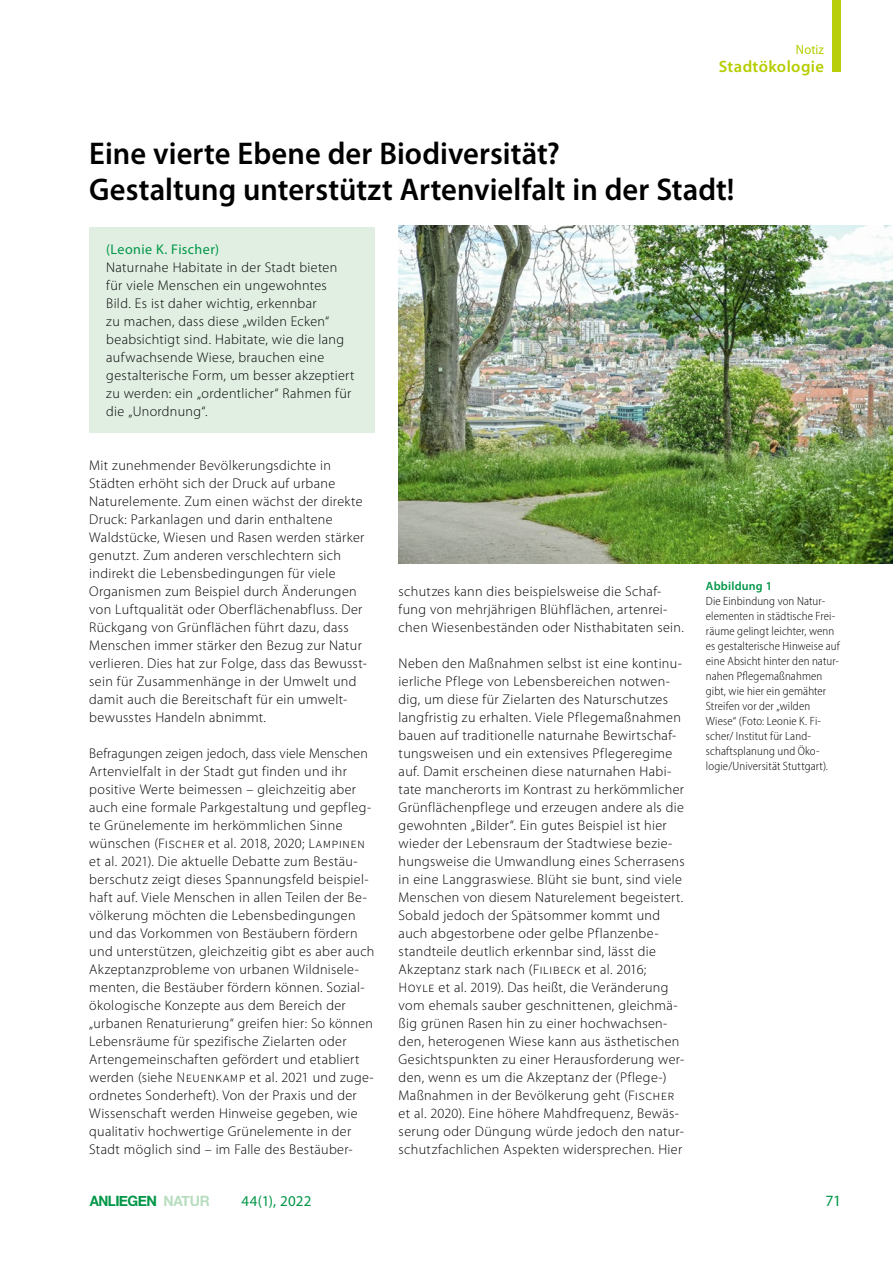
<style>
.page{position:relative;width:893px;height:1263px;background:#fff}
.page>*{position:absolute;margin:0;border:0;box-sizing:border-box;transform-origin:0 0}
.H__Haupttitel{font:600 31.5px/36px "Myriad Pro";color:#000}
.t1{font:600 16.5px "Myriad Pro";letter-spacing:.025em;color:#b6cd00}
.t2{font:15.75px "Myriad Pro";color:#009646}
.t3{font:15px "Myriad Pro";letter-spacing:.015em;color:#009646}
.t4{font:700 14.25px "Helvetica Neue";letter-spacing:-.035em;color:#009647;scale:.94 1}
.P__Fließtext_2Sp{font:300 14.1px/18px "Myriad Pro";letter-spacing:.02em;color:#000}
.Notiz_Autoren{font:14.1px "Myriad Pro";letter-spacing:.03em;color:#009647}
.t5{font:13.5px "Myriad Pro";letter-spacing:.005em;color:#b6cd00;scale:.93 1}
.Bildlegende_linksbün{font:300 semi-condensed 12px/15px "Myriad Pro";letter-spacing:.01em;color:#000}
.Bildlegende_Headline{font:600 12px "Myriad Pro";letter-spacing:.015em;color:#009646}
.s1{font-family:"Source Sans Pro"}
.s2{color:rgb(111 188 125/.5)}
</style>
<div class="page">
<img style="left:399px;top:225px;width:494px;height:338px">
<div style="left:89px;top:227px;width:286px;height:206px;background:#e1efe3"></div>
<div style="left:833px;top:0;width:8px;height:72px;background:#b8ce08"></div>
<p class="t5" style="left:796px;top:41px;width:32px">Notiz</p>
<p class="t1" style="left:719px;top:56px;width:107px">Stadtökologie</p>
<p class="H__Haupttitel" style="left:89px;top:134px;width:647px">Eine vierte Ebene der Biodiversität?<br>Gestaltung unterstützt Artenvielfalt in der Stadt!</p>
<p class="Notiz_Autoren" style="left:106px;top:240px;width:114px">(Leonie K. Fischer)</p>
<p class="P__Fließtext_2Sp" style="left:106px;top:258px;width:250px">Naturnahe Habitate in der Stadt bieten für viele Menschen ein ungewohntes Bild. Es ist daher wichtig, erkennbar<br>zu machen, dass diese „wilden Ecken“ beabsichtigt sind. Habitate, wie die lang aufwachsende Wiese, brauchen eine gestalterische Form, um besser akzeptiert zu werden: ein „ordentlicher“ Rahmen für die „Unordnung“.</p>
<p class="P__Fließtext_2Sp" style="left:89px;top:456px;width:279px">Mit zunehmender Bevölkerungsdichte in Städten erhöht sich der Druck auf urbane Naturelemente. Zum einen wächst der direkte Druck: Parkanlagen und darin enthaltene Waldstücke, Wiesen und Rasen werden stärker genutzt. Zum anderen verschlechtern sich indirekt die Lebensbedingungen für viele Organismen zum Beispiel durch Änderungen von Luftqualität oder Oberflächenabfluss. Der Rückgang von Grünflächen führt dazu, dass Menschen immer stärker den Bezug zur Natur verlieren. Dies hat zur Folge, dass das Bewusst&shy;sein für Zusammenhänge in der Umwelt und damit auch die Bereitschaft für ein umwelt&shy;bewusstes Handeln abnimmt.</p>
<p class="P__Fließtext_2Sp" style="left:89px;top:744px;width:287px">Befragungen zeigen jedoch, dass viele Menschen Artenvielfalt in der Stadt gut finden und ihr positive Werte beimessen – gleichzeitig aber auch eine formale Parkgestaltung und gepfleg&shy;te Grünelemente im herkömmlichen Sinne wünschen (<span class="s1">Fischer</span> et al. 2018, 2020; <span class="s1">Lampinen </span>et al. 2021). Die aktuelle Debatte zum Bestäu&shy;berschutz zeigt dieses Spannungsfeld beispiel&shy;haft auf. Viele Menschen in allen Teilen der Be&shy;völkerung möchten die Lebensbedingungen und das Vorkommen von Bestäubern fördern und unterstützen, gleichzeitig gibt es aber auch Akzeptanzprobleme von urbanen Wildnisele&shy;menten, die Bestäuber fördern können. Sozial&shy;ökologische Konzepte aus dem Bereich der „urbanen Renaturierung“ greifen hier: So können Lebensräume für spezifische Zielarten oder Artengemeinschaften gefördert und etabliert werden (siehe <span class="s1">Neuenkamp</span> et al. 2021 und zuge&shy;ordnetes Sonderheft). Von der Praxis und der Wissenschaft werden Hinweise gegeben, wie qualitativ hochwertige Grünelemente in der Stadt möglich sind – im Falle des Bestäuber-</p>
<p class="P__Fließtext_2Sp" style="left:399px;top:582px;width:287px">schutzes kann dies beispielsweise die Schaf&shy;fung von mehrjährigen Blühflächen, artenrei&shy;chen Wiesenbeständen oder Nisthabitaten sein.</p>
<p class="P__Fließtext_2Sp" style="left:399px;top:654px;width:287px">Neben den Maßnahmen selbst ist eine kontinu&shy;ierliche Pflege von Lebensbereichen notwen&shy;dig, um diese für Zielarten des Naturschutzes langfristig zu erhalten. Viele Pflegemaßnahmen bauen auf traditionelle naturnahe Bewirtschaf&shy;tungsweisen und ein extensives Pflegeregime auf. Damit erscheinen diese naturnahen Habi&shy;tate mancherorts im Kontrast zu herkömmlicher Grünflächenpflege und erzeugen andere als die gewohnten „Bilder“. Ein gutes Beispiel ist hier wieder der Lebensraum der Stadtwiese bezie&shy;hungsweise die Umwandlung eines Scherrasens in eine Langgraswiese. Blüht sie bunt, sind viele Menschen von diesem Naturelement begeistert.<br>Sobald jedoch der Spätsommer kommt und auch abgestorbene oder gelbe Pflanzenbe&shy;standteile deutlich erkennbar sind, lässt die Akzeptanz stark nach (<span class="s1">Filibeck</span> et al. 2016; <span class="s1">Hoyle</span> et al. 2019). Das heißt, die Veränderung vom ehemals sauber geschnittenen, gleichmä&shy;ßig grünen Rasen hin zu einer hochwachsen&shy;den, heterogenen Wiese kann aus ästhetischen Gesichtspunkten zu einer Herausforderung wer&shy;den, wenn es um die Akzeptanz der (Pflege-)<br>Maßnahmen in der Bevölkerung geht (<span class="s1">Fischer </span>et al. 2020). Eine höhere Mahdfrequenz, Bewäs&shy;serung oder Düngung würde jedoch den natur&shy;schutzfachlichen Aspekten widersprechen. Hier</p>
<p class="Bildlegende_Headline" style="left:706px;top:578px;width:68px">Abbildung 1</p>
<p class="Bildlegende_linksbün" style="left:706px;top:593px;width:135px">Die Einbindung von Natur&shy;elementen in städtische Frei&shy;räume gelingt leichter, wenn es gestalterische Hinweise auf eine Absicht hinter den natur&shy;nahen Pflegemaßnahmen gibt, wie hier ein gemähter<br>Streifen vor der „wilden<br>Wiese“ (Foto: Leonie K. Fi&shy;scher/ Institut für Land&shy;schaftsplanung und Öko&shy;logie/Universität Stuttgart).</p>
<p class="t4" style="left:90px;top:1189px;width:129px">ANLIEGEN <span class="s2">NATUR</span></p>
<p class="t3" style="left:241px;top:1191px;width:72px">44(1), 2022</p>
<p class="t2" style="left:825px;top:1191px;width:17px">71</p>
</div>
